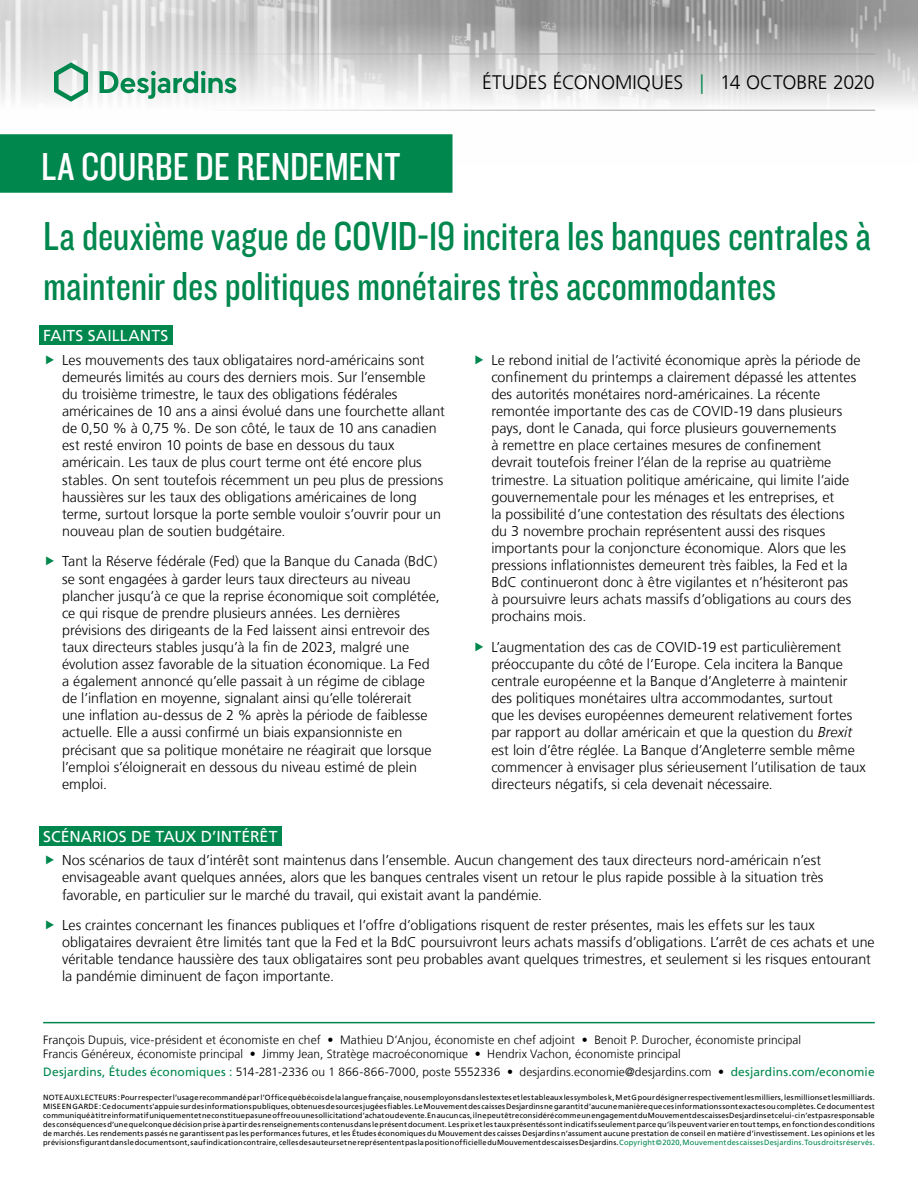
<style>
.page{position:relative;width:918px;height:1188px;background:#fff}
.page>*{position:absolute;margin:0;border:0;box-sizing:border-box;transform-origin:0 0}
.t1{font:42px/50.4px "Knockout 29 Junior Ltweight";color:#00874e}
.t2{font:40.5px "Knockout 29 Junior Ltweight";color:#fff}
.t3{font:300 19.5px "Frutiger LT";letter-spacing:-.005em;color:#000}
.t4{font:15.75px "Frutiger LT";letter-spacing:.005em;color:#fff}
.t5{font:300 14.25px/17.1px "Frutiger LT";color:#000}
.t6{font:300 12px/14.4px "Frutiger LT";letter-spacing:.005em;color:#000}
.t7{font:7.5px/9px "Frutiger LT";letter-spacing:.025em;color:#000;text-align:justify}
.s1{color:#00874e}
.s2{font-style:italic}
.s3{font-weight:400;color:#00874e}
</style>
<div class="page">
<img style="left:0;top:0;width:918px;height:111px">
<hr style="left:43px;top:54px;width:832px;height:1px;background:#9d9d9c">
<hr style="left:43px;top:110px;width:832px;height:1px;background:#9d9d9c">
<svg style="left:54px;top:62px;width:34px;height:40px"></svg>
<svg style="left:100px;top:71px;width:136px;height:28px"></svg>
<div style="left:0;top:135px;width:452px;height:57px;background:#00874e"></div>
<div style="left:0;top:134px;width:453px;height:59px;border:2px solid #00874e"></div>
<hr style="left:43px;top:1022px;width:832px;height:1px;background:#00874e">
<div style="left:39px;top:325px;width:133px;height:20px;background:#00874e"></div>
<div style="left:39px;top:826px;width:242px;height:20px;background:#00874e"></div>
<h2 class="t2" style="left:41px;top:140px;width:361px">LA COURBE DE RENDEMENT</h2>
<h3 class="t3" style="left:482px;top:72px;width:394px">ÉTUDES ÉCONOMIQUES <span class="s1">|</span> 14 OCTOBRE 2020</h3>
<h1 class="t1" style="left:43px;top:209px;width:829px">La deuxième vague de COVID-19 incitera les banques centrales à maintenir des politiques monétaires très accommodantes</h1>
<p class="t4" style="left:43px;top:326px;width:127px">FAITS SAILLANTS</p>
<p class="t5" style="left:62px;top:352px;width:384px">Les mouvements des taux obligataires nord-américains sont demeurés limités au cours des derniers mois. Sur l’ensemble<br>du troisième trimestre, le taux des obligations fédérales américaines de 10 ans a ainsi évolué dans une fourchette allant de 0,50 % à 0,75 %. De son côté, le taux de 10 ans canadien est resté environ 10 points de base en dessous du taux américain. Les taux de plus court terme ont été encore plus stables. On sent toutefois récemment un peu plus de pressions haussières sur les taux des obligations américaines de long terme, surtout lorsque la porte semble vouloir s’ouvrir pour un nouveau plan de soutien budgétaire.</p>
<p class="t5" style="left:62px;top:553px;width:379px">Tant la Réserve fédérale (Fed) que la Banque du Canada (BdC) se sont engagées à garder leurs taux directeurs au niveau plancher jusqu’à ce que la reprise économique soit complétée, ce qui risque de prendre plusieurs années. Les dernières prévisions des dirigeants de la Fed laissent ainsi entrevoir des taux directeurs stables jusqu’à la fin de 2023, malgré une évolution assez favorable de la situation économique. La Fed a également annoncé qu’elle passait à un régime de ciblage de l’inflation en moyenne, signalant ainsi qu’elle tolérerait<br>une inflation au-dessus de 2 % après la période de faiblesse actuelle. Elle a aussi confirmé un biais expansionniste en précisant que sa politique monétaire ne réagirait que lorsque l’emploi s’éloignerait en dessous du niveau estimé de plein emploi.</p>
<p class="t5" style="left:491px;top:352px;width:371px">Le rebond initial de l’activité économique après la période de confinement du printemps a clairement dépassé les attentes des autorités monétaires nord-américaines. La récente remontée importante des cas de COVID-19 dans plusieurs pays, dont le Canada, qui force plusieurs gouvernements<br>à remettre en place certaines mesures de confinement devrait toutefois freiner l’élan de la reprise au quatrième trimestre. La situation politique américaine, qui limite l’aide gouvernementale pour les ménages et les entreprises, et<br>la possibilité d’une contestation des résultats des élections du 3 novembre prochain représentent aussi des risques importants pour la conjoncture économique. Alors que les pressions inflationnistes demeurent très faibles, la Fed et la BdC continueront donc à être vigilantes et n’hésiteront pas<br>à poursuivre leurs achats massifs d’obligations au cours des prochains mois.</p>
<p class="t5" style="left:491px;top:639px;width:376px">L’augmentation des cas de COVID-19 est particulièrement préoccupante du côté de l’Europe. Cela incitera la Banque centrale européenne et la Banque d’Angleterre à maintenir des politiques monétaires ultra accommodantes, surtout<br>que les devises européennes demeurent relativement fortes par rapport au dollar américain et que la question du <span class="s2">Brexit </span>est loin d’être réglée. La Banque d’Angleterre semble même commencer à envisager plus sérieusement l’utilisation de taux directeurs négatifs, si cela devenait nécessaire.</p>
<p class="t4" style="left:43px;top:827px;width:236px">SCÉNARIOS DE TAUX D’INTÉRÊT</p>
<p class="t5" style="left:62px;top:852px;width:763px">Nos scénarios de taux d’intérêt sont maintenus dans l’ensemble. Aucun changement des taux directeurs nord-américain n’est envisageable avant quelques années, alors que les banques centrales visent un retour le plus rapide possible à la situation très favorable, en particulier sur le marché du travail, qui existait avant la pandémie.</p>
<p class="t5" style="left:62px;top:917px;width:814px">Les craintes concernant les finances publiques et l’offre d’obligations risquent de rester présentes, mais les effets sur les taux obligataires devraient être limités tant que la Fed et la BdC poursuivront leurs achats massifs d’obligations. L’arrêt de ces achats et une véritable tendance haussière des taux obligataires sont peu probables avant quelques trimestres, et seulement si les risques entourant la pandémie diminuent de façon importante.</p>
<p class="t6" style="left:43px;top:1032px;width:759px">François Dupuis, vice-président et économiste en chef • Mathieu D’Anjou, économiste en chef adjoint • Benoit P. Durocher, économiste principal<br>Francis Généreux, économiste principal • Jimmy Jean, Stratège macroéconomique • Hendrix Vachon, économiste principal</p>
<p class="t6" style="left:43px;top:1065px;width:833px"><span class="s3">Desjardins, Études économiques :</span> 514‑281‑2336 ou 1 866‑866‑7000, poste 5552336 • desjardins.economie@desjardins.com • <span class="s3">desjardins.com/economie</span></p>
<p class="t7" style="left:43px;top:1093px;width:833px">NOTE AUX LECTEURS: Pour respecter l’usage recommandé par l’Office québécois de la langue française, nous employons dans les textes et les tableaux les symboles k, M et G pour désigner respectivement les milliers, les millions et les milliards.<br>MISE EN GARDE: Ce document s’appuie sur des informations publiques, obtenues de sources jugées fiables. Le Mouvement des caisses Desjardins ne garantit d’aucune manière que ces informations sont exactes ou complètes. Ce document est communiqué à titre informatif uniquement et ne constitue pas une offre ou une sollicitation d’achat ou de vente. En aucun cas, il ne peut être considéré comme un engagement du Mouvement des caisses Desjardins et celui-ci n’est pas responsable des conséquences d’une quelconque décision prise à partir des renseignements contenus dans le présent document. Les prix et les taux présentés sont indicatifs seulement parce qu’ils peuvent varier en tout temps, en fonction des conditions de marchés. Les rendements passés ne garantissent pas les performances futures, et les Études économiques du Mouvement des caisses Desjardins n’assument aucune prestation de conseil en matière d’investissement. Les opinions et les prévisions figurant dans le document sont, sauf indication contraire, celles des auteurs et ne représentent pas la position officielle du Mouvement des caisses Desjardins. <span class="s1">Copyright©2020, Mouvement des caisses Desjardins. Tous droits réservés.</span></p>
</div>
